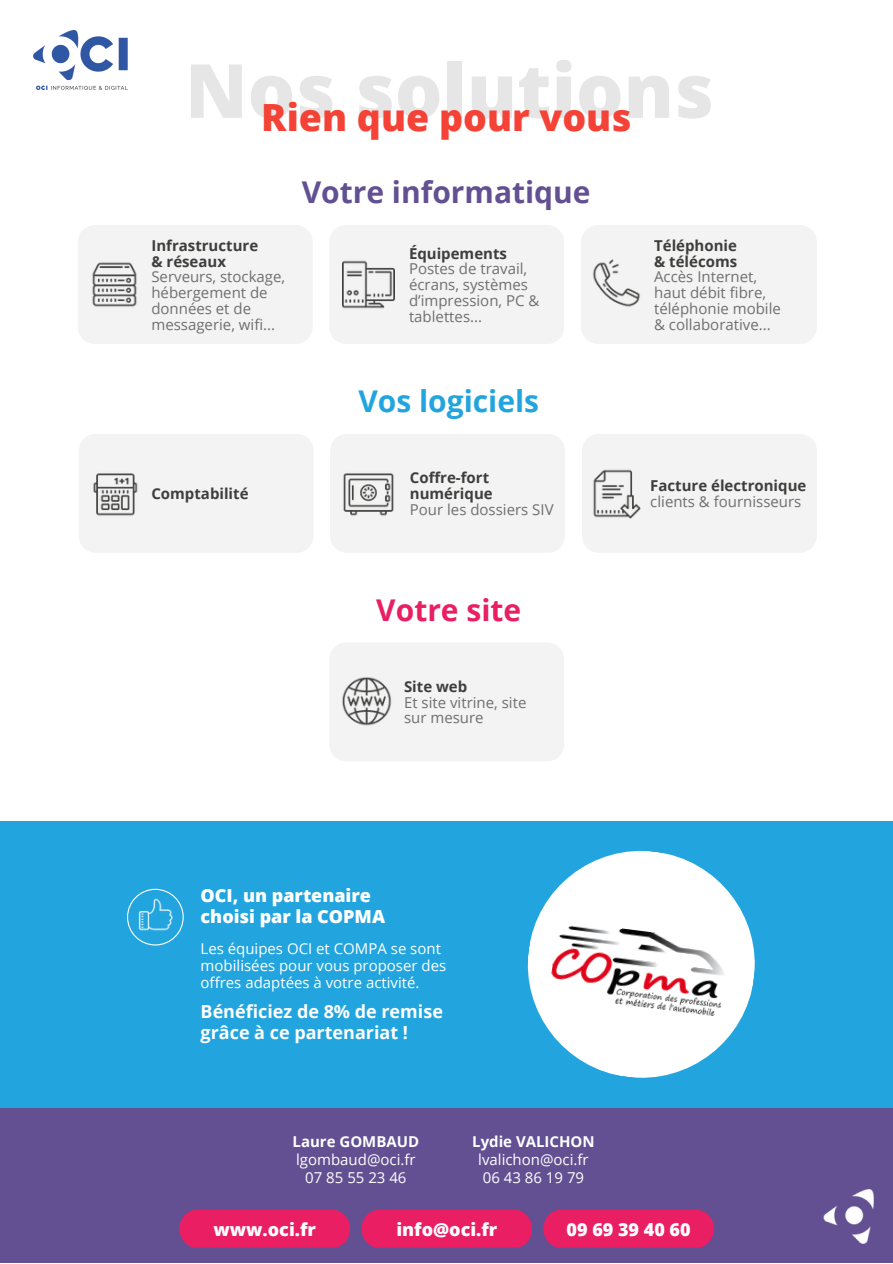
<style>
.page{position:relative;width:893px;height:1264px;background:#fff}
.page>*{position:absolute;margin:0;border:0;box-sizing:border-box;transform-origin:0 0}
.t1{font:800 37.5px "Open Sans";color:#f44336}
.t2{font:700 30px "Open Sans";color:#625092}
.t3{font:700 30px "Open Sans";color:#22a5df}
.t4{font:700 30px "Open Sans";color:#e91e63}
.t5{font:800 18px/20.2px "Open Sans";color:#fff}
.t6{font:700 18px/21px "Open Sans";color:#fff}
.t7{font:15px/15.8px "Open Sans";color:#706f6f}
.t8{font:15px/17.2px "Open Sans";color:#fff}
.t9{font:700 15px/15.8px "Open Sans";color:#3e3e3d}
.t10{font:700 15px "Open Sans";color:#fff}
</style>
<div class="page">
<div style="left:0;top:1107px;width:892px;height:155px;background:#625092"></div>
<div style="left:179px;top:1209px;width:171px;height:38px;background:#e91e63;border-radius:18px"></div>
<div style="left:361px;top:1209px;width:171px;height:38px;background:#e91e63;border-radius:18px"></div>
<div style="left:543px;top:1209px;width:170px;height:38px;background:#e91e63;border-radius:18px"></div>
<img style="left:34px;top:30px;width:93px;height:60px">
<div style="left:78px;top:225px;width:234px;height:119px;background:#f3f3f3"></div>
<img style="left:88px;top:258px;width:52px;height:52px">
<div style="left:330px;top:225px;width:234px;height:119px;background:#f3f3f3"></div>
<img style="left:342px;top:258px;width:52px;height:52px">
<div style="left:581px;top:225px;width:235px;height:119px;background:#f3f3f3"></div>
<img style="left:589px;top:258px;width:52px;height:52px">
<div style="left:79px;top:434px;width:234px;height:118px;background:#f3f3f3"></div>
<img style="left:88px;top:467px;width:52px;height:52px">
<div style="left:330px;top:434px;width:235px;height:118px;background:#f3f3f3"></div>
<img style="left:342px;top:467px;width:52px;height:52px">
<div style="left:582px;top:434px;width:234px;height:118px;background:#f3f3f3"></div>
<img style="left:589px;top:467px;width:52px;height:52px">
<div style="left:330px;top:643px;width:234px;height:118px;background:#f3f3f3"></div>
<img style="left:342px;top:676px;width:51px;height:51px">
<div style="left:0;top:821px;width:892px;height:286px;background:#22a5df"></div>
<svg style="left:127px;top:888px;width:56px;height:57px"></svg>
<img style="left:139px;top:898px;width:34px;height:33px">
<svg style="left:527px;top:850px;width:228px;height:228px;fill:#fff"></svg>
<img style="left:548px;top:920px;width:182px;height:96px">
<p class="t1" style="left:185px;top:91px;width:530px"><sup>N</sup> <sup>o</sup>R i <sup>s</sup>e n <sup>s</sup>q u<sup>o</sup>e p<sup>l</sup> o<sup>u</sup>u r<sup>t</sup>v<sup>i</sup>o<sup>o</sup>u s<sup>n</sup> <sup>s</sup></p>
<p class="t2" style="left:302px;top:171px;width:290px">Votre informatique</p>
<p class="t9" style="left:151px;top:237px;width:108px">Infrastructure</p>
<p class="t9" style="left:151px;top:253px;width:76px">&amp; réseaux</p>
<p class="t7" style="left:151px;top:268px;width:135px">Serveurs, stockage, hébergement de données et de messagerie, wifi...</p>
<p class="t9" style="left:151px;top:485px;width:99px">Comptabilité</p>
<p class="t9" style="left:409px;top:245px;width:99px">Équipements</p>
<p class="t7" style="left:409px;top:261px;width:132px">Postes de travail, écrans, systèmes d’impression, PC &amp; tablettes...</p>
<p class="t3" style="left:358px;top:380px;width:182px">Vos logiciels</p>
<p class="t9" style="left:410px;top:469px;width:84px">Coffre-fort numérique</p>
<p class="t7" style="left:410px;top:501px;width:145px">Pour les dossiers SIV</p>
<p class="t4" style="left:376px;top:588px;width:146px">Votre site</p>
<p class="t9" style="left:404px;top:678px;width:65px">Site web</p>
<p class="t7" style="left:404px;top:694px;width:124px">Et site vitrine, site sur mesure</p>
<p class="t9" style="left:654px;top:237px;width:84px">Téléphonie</p>
<p class="t9" style="left:654px;top:253px;width:85px">&amp; télécoms</p>
<p class="t7" style="left:654px;top:268px;width:104px">Accès Internet,</p>
<p class="t7" style="left:654px;top:284px;width:128px">haut débit fibre, téléphonie mobile</p>
<p class="t7" style="left:654px;top:316px;width:118px">&amp; collaborative...</p>
<p class="t9" style="left:650px;top:477px;width:158px">Facture électronique</p>
<p class="t7" style="left:650px;top:493px;width:153px">clients &amp; fournisseurs</p>
<p class="t5" style="left:200px;top:885px;width:186px">OCI, un partenaire choisi par la COPMA</p>
<p class="t8" style="left:200px;top:939px;width:247px">Les équipes OCI et COMPA se sont mobilisées pour vous proposer des offres adaptées à votre activité.</p>
<p class="t6" style="left:200px;top:1000px;width:244px">Bénéficiez de 8% de remise grâce à ce partenariat !</p>
<p class="t10" style="left:292px;top:1130px;width:128px">Laure GOMBAUD</p>
<p class="t8" style="left:296px;top:1150px;width:121px">lgombaud@oci.fr</p>
<p class="t8" style="left:305px;top:1168px;width:103px">07 85 55 23 46</p>
<p class="t10" style="left:472px;top:1130px;width:124px">Lydie VALICHON</p>
<p class="t8" style="left:478px;top:1150px;width:112px">lvalichon@oci.fr</p>
<p class="t8" style="left:483px;top:1168px;width:103px">06 43 86 19 79</p>
<p class="t5" style="left:213px;top:1218px;width:104px">www.oci.fr</p>
<p class="t5" style="left:396px;top:1218px;width:102px">info@oci.fr</p>
<p class="t5" style="left:566px;top:1218px;width:125px">09 69 39 40 60</p>
</div>
